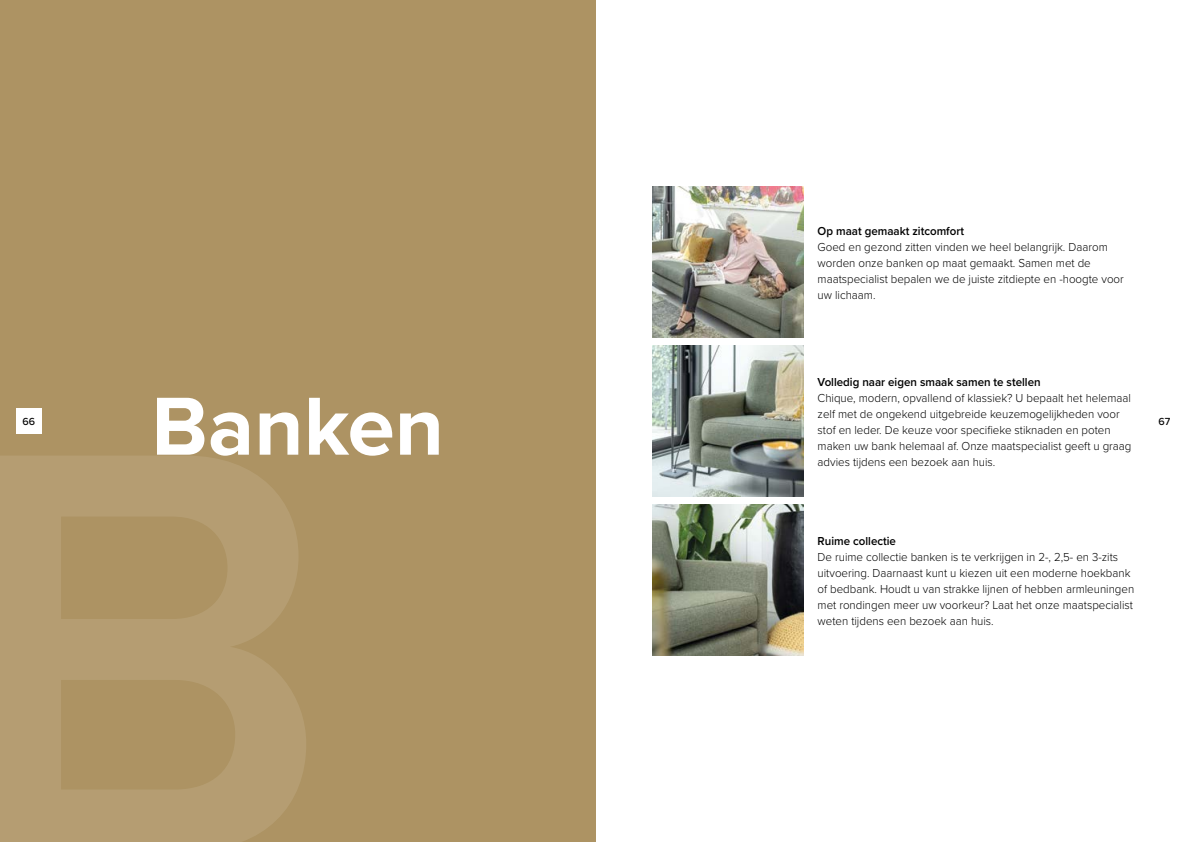
<style>
.page{position:relative;width:1191px;height:842px;background:#fff}
.page>*{position:absolute;margin:0;border:0;box-sizing:border-box;transform-origin:0 0}
.t1{font:700 85.3px "Proxima Nova";color:#fff}
.t2{font:300 12px/16px "Proxima Nova";color:#000;scale:.96 1}
.t3{font:600 12px "Proxima Nova";color:#000;scale:.96 1}
.t4{font:500 10.6px "Proxima Nova";color:#000}
</style>
<div class="page">
<div style="left:0;top:0;width:595px;height:842px;background:#ad9363"></div>
<svg style="left:0;top:456px;width:306px;height:386px;fill:#b59d72"></svg>
<img style="left:652px;top:504px;width:151px;height:151px">
<img style="left:652px;top:345px;width:151px;height:152px">
<img style="left:652px;top:187px;width:151px;height:151px">
<div style="left:16px;top:408px;width:25px;height:26px;background:#fff"></div>
<p class="t3" style="left:817px;top:222px;width:154px">Op maat gemaakt zitcomfort</p>
<p class="t2" style="left:817px;top:238px;width:320px">Goed en gezond zitten vinden we heel belangrijk. Daarom worden onze banken op maat gemaakt. Samen met de maatspecialist bepalen we de juiste zitdiepte en -hoogte voor uw lichaam.</p>
<p class="t3" style="left:817px;top:373px;width:234px">Volledig naar eigen smaak samen te stellen</p>
<p class="t2" style="left:817px;top:389px;width:328px">Chique, modern, opvallend of klassiek? U bepaalt het helemaal zelf met de ongekend uitgebreide keuzemogelijkheden voor stof en leder. De keuze voor specifieke stiknaden en poten maken uw bank helemaal af. Onze maatspecialist geeft u graag advies tijdens een bezoek aan huis.</p>
<h1 class="t1" style="left:151px;top:363px;width:294px">Banken</h1>
<p class="t4" style="left:22px;top:413px;width:14px">66</p>
<p class="t4" style="left:1158px;top:413px;width:13px">67</p>
<p class="t3" style="left:817px;top:532px;width:83px">Ruime collectie</p>
<p class="t2" style="left:817px;top:548px;width:331px">De ruime collectie banken is te verkrijgen in 2-, 2,5- en 3-zits uitvoering. Daarnaast kunt u kiezen uit een moderne hoekbank of bedbank. Houdt u van strakke lijnen of hebben armleuningen met rondingen meer uw voorkeur? Laat het onze maatspecialist weten tijdens een bezoek aan huis.</p>
</div>
